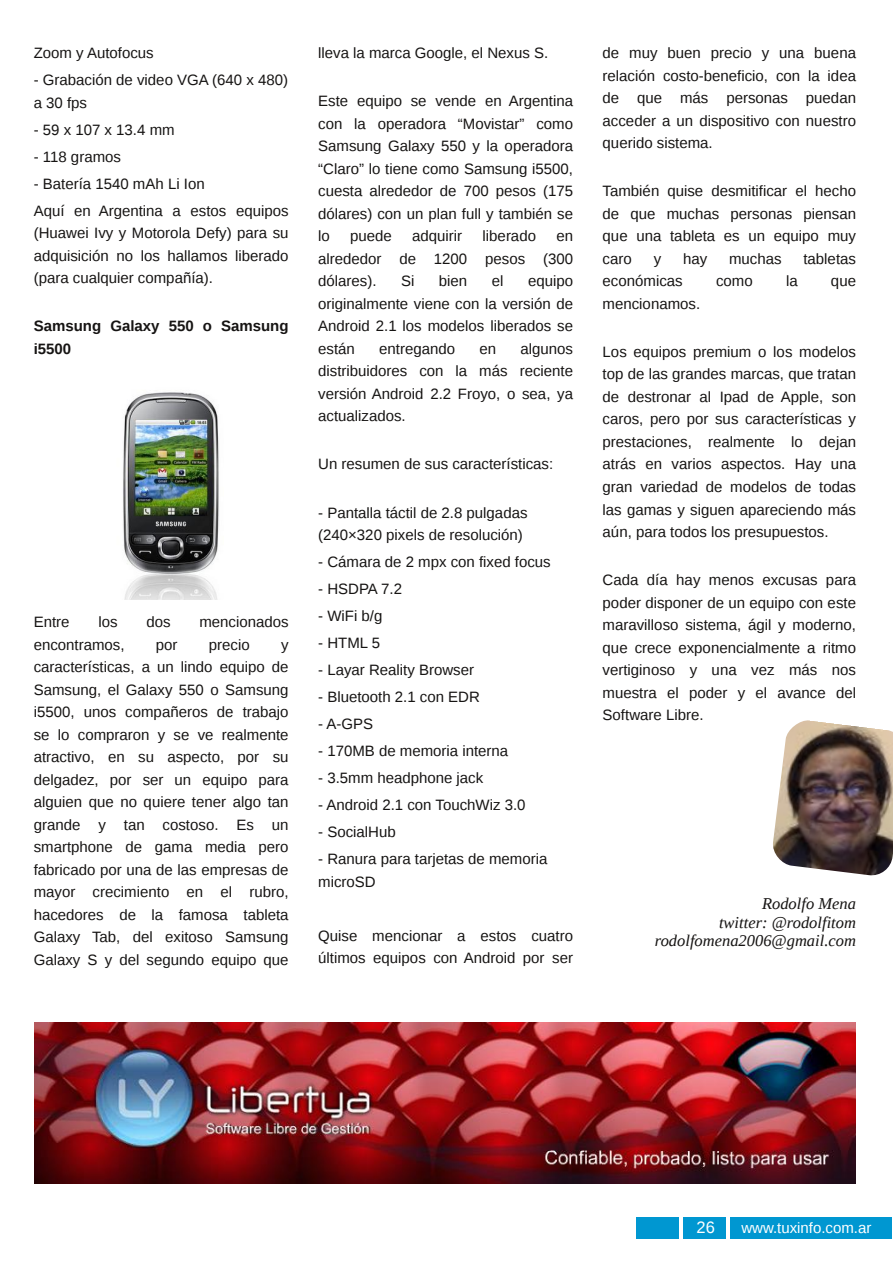
<style>
.page{position:relative;width:893px;height:1263px;background:#fff}
.page>*{position:absolute;margin:0;border:0;box-sizing:border-box;transform-origin:0 0}
.t1{font:italic 16.5px/18.9px "Liberation Serif";color:#161413;text-align:right}
.t2{font:16.5px "Liberation Sans";color:#fff}
.t3{font:15px/22.5px "Liberation Sans";color:#161413;text-align:justify}
.t4{font:700 15px/22.5px "Liberation Sans";color:#161413}
.t5{font:15px "Liberation Sans";color:#fff}
</style>
<div class="page">
<div style="left:636px;top:1218px;width:256px;height:21px;background:#0097d1"></div>
<hr style="left:679px;top:1215px;width:4px;height:40px;background:#fff">
<hr style="left:726px;top:1209px;width:4px;height:40px;background:#fff">
<img style="left:123px;top:392px;width:96px;height:208px">
<img style="left:773px;top:720px;width:120px;height:156px">
<img style="left:34px;top:1022px;width:821px;height:161px">
<p class="t3" style="left:34px;top:42px;width:122px">Zoom y Autofocus</p>
<p class="t3" style="left:34px;top:69px;width:256px">- Grabación de video VGA (640 x 480) a 30 fps</p>
<p class="t3" style="left:34px;top:118px;width:142px">- 59 x 107 x 13.4 mm</p>
<p class="t3" style="left:34px;top:145px;width:89px">- 118 gramos</p>
<p class="t3" style="left:34px;top:170px;width:256px;line-height:27px">- Batería 1540 mAh Li Ion<br>Aquí en Argentina a estos equipos</p>
<p class="t3" style="left:34px;top:222px;width:256px">(Huawei Ivy y Motorola Defy) para su adquisición no los hallamos liberado (para cualquier compañía).</p>
<p class="t4" style="left:34px;top:315px;width:256px">Samsung Galaxy 550 o Samsung i5500</p>
<p class="t3" style="left:34px;top:610px;width:37px">Entre</p>
<p class="t3" style="left:98px;top:610px;width:21px">los</p>
<p class="t3" style="left:146px;top:610px;width:26px">dos</p>
<p class="t3" style="left:199px;top:610px;width:91px">mencionados</p>
<p class="t3" style="left:34px;top:633px;width:92px">encontramos,</p>
<p class="t3" style="left:156px;top:633px;width:23px">por</p>
<p class="t3" style="left:209px;top:633px;width:42px">precio</p>
<p class="t3" style="left:34px;top:633px;width:256px;text-indent:247px">y características, a un lindo equipo de Samsung, el Galaxy 550 o Samsung i5500, unos compañeros de trabajo se lo compraron y se ve realmente atractivo, en su aspecto, por su delgadez, por ser un equipo para alguien que no quiere tener algo tan grande y tan costoso. Es un smartphone de gama media pero fabricado por una de las empresas de mayor crecimiento en el rubro, hacedores de la famosa tableta Galaxy Tab, del exitoso Samsung Galaxy S y del segundo equipo que</p>
<p class="t3" style="left:318px;top:42px;width:232px">lleva la marca Google, el Nexus S.</p>
<p class="t3" style="left:318px;top:90px;width:256px">Este equipo se vende en Argentina con la operadora “Movistar” como Samsung Galaxy 550 y la operadora “Claro” lo tiene como Samsung i5500, cuesta alrededor de 700 pesos (175 dólares) con un plan full y también se lo</p>
<p class="t3" style="left:350px;top:225px;width:43px">puede</p>
<p class="t3" style="left:412px;top:225px;width:52px">adquirir</p>
<p class="t3" style="left:483px;top:225px;width:55px">liberado</p>
<p class="t3" style="left:318px;top:225px;width:256px;text-indent:238px">en alrededor de 1200 pesos (300 dólares).</p>
<p class="t3" style="left:318px;top:270px;width:256px;text-indent:210px">equipo originalmente viene con la versión de Android 2.1 los modelos liberados se están</p>
<p class="t3" style="left:401px;top:270px;width:15px">Si</p>
<p class="t3" style="left:439px;top:270px;width:30px">bien</p>
<p class="t3" style="left:492px;top:270px;width:13px">el</p>
<p class="t3" style="left:318px;top:338px;width:256px;text-indent:202px">algunos distribuidores con la más reciente versión Android 2.2 Froyo, o sea, ya actualizados.</p>
<p class="t3" style="left:318px;top:453px;width:237px">Un resumen de sus características:</p>
<p class="t3" style="left:318px;top:501px;width:211px">- Pantalla táctil de 2.8 pulgadas (240×320 pixels de resolución)</p>
<p class="t3" style="left:318px;top:551px;width:234px">- Cámara de 2 mpx con fixed focus</p>
<p class="t3" style="left:318px;top:578px;width:85px">- HSDPA 7.2</p>
<p class="t3" style="left:318px;top:605px;width:66px">- WiFi b/g</p>
<p class="t3" style="left:318px;top:632px;width:63px">- HTML 5</p>
<p class="t3" style="left:318px;top:659px;width:157px">- Layar Reality Browser</p>
<p class="t3" style="left:318px;top:686px;width:163px">- Bluetooth 2.1 con EDR</p>
<p class="t3" style="left:318px;top:713px;width:56px">- A-GPS</p>
<p class="t3" style="left:318px;top:740px;width:192px">- 170MB de memoria interna</p>
<p class="t3" style="left:318px;top:767px;width:167px">- 3.5mm headphone jack</p>
<p class="t3" style="left:318px;top:794px;width:209px">- Android 2.1 con TouchWiz 3.0</p>
<p class="t3" style="left:318px;top:821px;width:79px">- SocialHub</p>
<p class="t3" style="left:318px;top:848px;width:231px">- Ranura para tarjetas de memoria microSD</p>
<p class="t3" style="left:379px;top:338px;width:77px">entregando</p>
<p class="t3" style="left:479px;top:338px;width:18px">en</p>
<p class="t3" style="left:318px;top:924px;width:256px">Quise mencionar a estos cuatro últimos equipos con Android por ser</p>
<p class="t3" style="left:603px;top:42px;width:255px">de muy buen precio y una buena relación costo-beneficio, con la idea de que más personas puedan acceder a un dispositivo con nuestro querido sistema.</p>
<p class="t3" style="left:603px;top:180px;width:255px">También quise desmitificar el hecho de que muchas personas piensan que una tableta es un equipo muy caro</p>
<p class="t3" style="left:654px;top:248px;width:9px">y</p>
<p class="t3" style="left:683px;top:248px;width:26px">hay</p>
<p class="t3" style="left:729px;top:248px;width:54px">muchas</p>
<p class="t3" style="left:803px;top:248px;width:54px">tabletas</p>
<p class="t3" style="left:603px;top:270px;width:82px">económicas</p>
<p class="t3" style="left:716px;top:270px;width:38px">como</p>
<p class="t3" style="left:786px;top:270px;width:13px">la</p>
<p class="t3" style="left:831px;top:270px;width:27px">que</p>
<p class="t3" style="left:603px;top:293px;width:99px">mencionamos.</p>
<p class="t3" style="left:603px;top:341px;width:255px">Los equipos premium o los modelos top de las grandes marcas, que tratan de destronar al Ipad de Apple, son caros, pero por sus características y prestaciones, realmente lo dejan atrás en varios aspectos. Hay una gran variedad de modelos de todas las gamas y siguen apareciendo más aún, para todos los presupuestos.</p>
<p class="t3" style="left:603px;top:569px;width:255px">Cada día hay menos excusas para poder disponer de un equipo con este maravilloso sistema, ágil y moderno, que crece exponencialmente a ritmo vertiginoso y una vez más nos muestra el poder y el avance del Software Libre.</p>
<p class="t1" style="left:655px;top:893px;width:203px">Rodolfo Mena<br>twitter: @rodolfitom rodolfomena2006@gmail.com</p>
<p class="t2" style="left:696px;top:1218px;width:20px">26</p>
<p class="t5" style="left:741px;top:1219px;width:132px">www.tuxinfo.com.ar</p>
</div>
